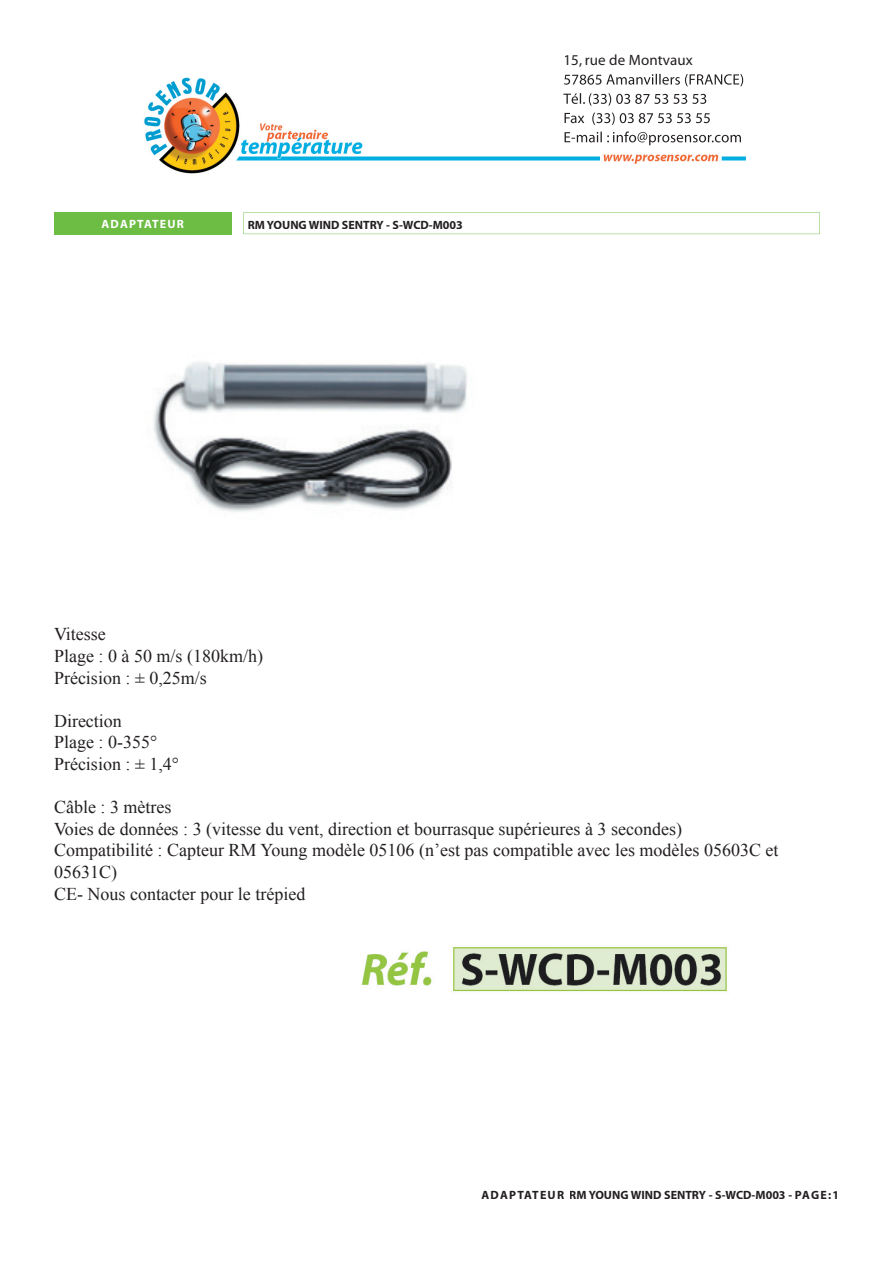
<style>
.page{position:relative;width:893px;height:1263px;background:#fff}
.page>*{position:absolute;margin:0;border:0;box-sizing:border-box;transform-origin:0 0}
.t1{font:18px/21.6px "Times New Roman";color:#231f20}
.t2{font:15px "Myriad";letter-spacing:.01em;color:#231f20}
.t3{font:700 12px "Myriad";color:#231f20}
.t4{font:700 12px "Myriad";letter-spacing:.1em;color:#fff}
</style>
<div class="page">
<img style="left:144px;top:73px;width:602px;height:101px">
<img style="left:564px;top:74px;width:179px;height:12px">
<img style="left:563px;top:93px;width:143px;height:13px">
<img style="left:565px;top:113px;width:145px;height:12px">
<img style="left:565px;top:131px;width:176px;height:14px">
<div style="left:54px;top:213px;width:177px;height:22px;background:#6dbd44"></div>
<svg style="left:243px;top:212px;width:577px;height:22px"></svg>
<img style="left:153px;top:362px;width:314px;height:150px">
<img style="left:361px;top:947px;width:366px;height:45px">
<p class="t4" style="left:101px;top:218px;width:84px">ADAPTATEUR</p>
<p class="t3" style="left:248px;top:219px;width:217px">RM YOUNG WIND SENTRY - S-WCD-M003</p>
<p class="t2" style="left:563px;top:53px;width:131px">15, rue de Montvaux</p>
<p class="t1" style="left:54px;top:623px;width:210px">Vitesse<br>Plage : 0 à 50 m/s (180km/h)<br>Précision : ± 0,25m/s</p>
<p class="t1" style="left:54px;top:710px;width:127px">Direction<br>Plage : 0-355°<br>Précision : ± 1,4°</p>
<p class="t1" style="left:54px;top:796px;width:726px">Câble : 3 mètres<br>Voies de données : 3 (vitesse du vent, direction et bourrasque supérieures à 3 secondes)<br>Compatibilité : Capteur RM Young modèle 05106 (n’est pas compatible avec les modèles 05603C et 05631C)<br>CE- Nous contacter pour le trépied</p>
<p class="t3" style="left:481px;top:1188px;width:359px">ADAPTATEUR RM YOUNG WIND SENTRY - S-WCD-M003 - PAGE:1</p>
</div>
